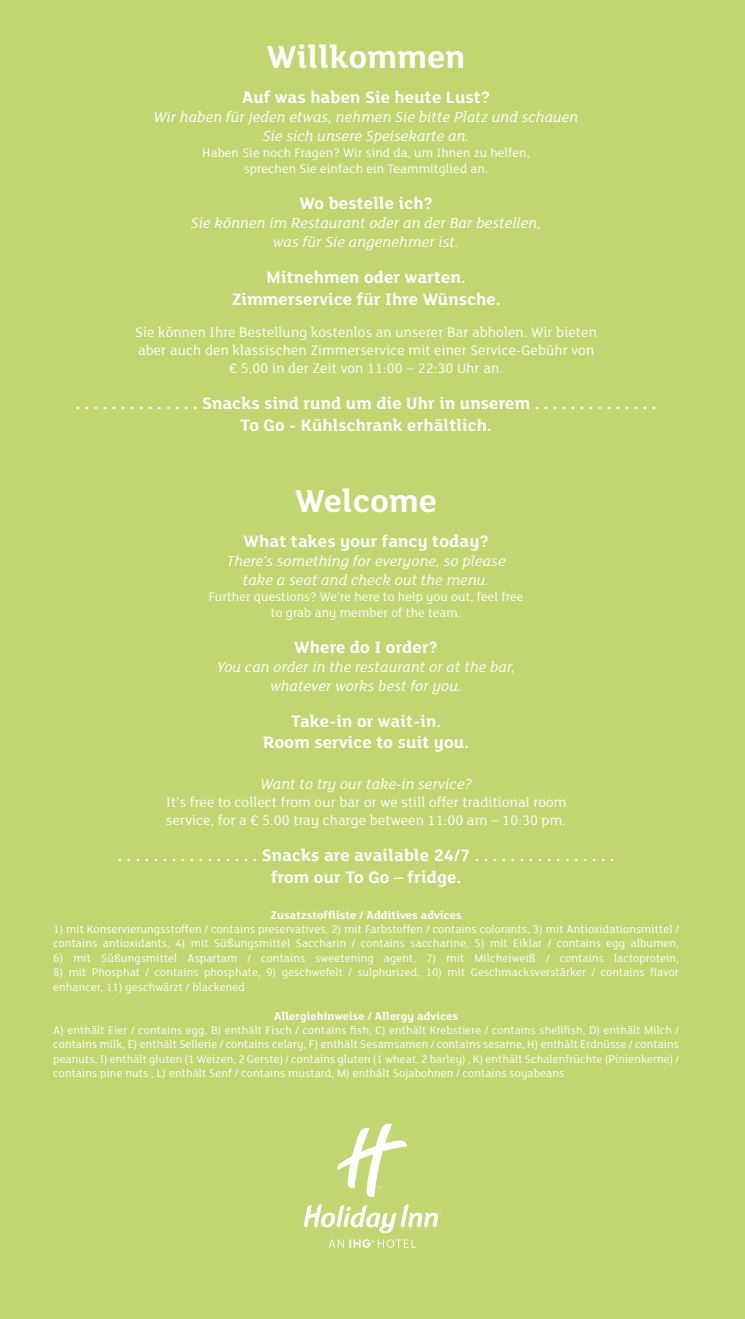
<style>
.page{position:relative;width:745px;height:1319px;background:#fff}
.page>*{position:absolute;margin:0;border:0;box-sizing:border-box;transform-origin:0 0}
.t1{font:700 34.5px "FS Lola";letter-spacing:.01em;color:#fff}
.t2{font:700 18px/21.6px "FS Lola";letter-spacing:.01em;color:#fff;text-align:center}
.t3{font:italic 15.75px/18.9px "FS Lola";letter-spacing:.01em;color:#fff;text-align:center}
.t4{font:15px/18px "FS Lola";letter-spacing:.01em;color:#fff;text-align:center}
.t5{font:13.5px/16.2px "FS Lola";letter-spacing:.01em;color:#fff;text-align:center}
.t6{font:12px/14.4px "FS Lola";letter-spacing:.01em;color:#fff}
.t7{font:700 12px "FS Lola";letter-spacing:.01em;color:#fff}
</style>
<div class="page">
<div style="left:0;top:0;width:744px;height:1318px;background:#c1d670"></div>
<svg style="left:329px;top:1239px;width:87px;height:8px"></svg>
<svg style="left:304px;top:1123px;width:136px;height:109px"></svg>
<h1 class="t1" style="left:267px;top:33px;width:200px">Willkommen</h1>
<h2 class="t2" style="left:242px;top:85px;width:249px">Auf was haben Sie heute Lust?</h2>
<h3 class="t3" style="left:154px;top:106px;width:425px">Wir haben für jeden etwas, nehmen Sie bitte Platz und schauen<br>Sie sich unsere Speisekarte an.</h3>
<p class="t5" style="left:202px;top:144px;width:329px">Haben Sie noch Fragen? Wir sind da, um Ihnen zu helfen, sprechen Sie einfach ein Teammitglied an.</p>
<h2 class="t2" style="left:299px;top:191px;width:135px">Wo bestelle ich?</h2>
<h3 class="t3" style="left:191px;top:213px;width:351px">Sie können im Restaurant oder an der Bar bestellen, was für Sie angenehmer ist.</h3>
<h2 class="t2" style="left:231px;top:265px;width:270px">Mitnehmen oder warten.<br>Zimmerservice für Ihre Wünsche.</h2>
<p class="t4" style="left:135px;top:322px;width:463px">Sie können Ihre Bestellung kostenlos an unserer Bar abholen. Wir bieten aber auch den klassischen Zimmerservice mit einer Service-Gebühr von € 5,00 in der Zeit von 11:00 – 22:30 Uhr an.</p>
<h2 class="t2" style="left:76px;top:391px;width:581px">. . . . . . . . . . . . . . Snacks sind rund um die Uhr in unserem . . . . . . . . . . . . . .<br>To Go - Kühlschrank erhältlich.</h2>
<h1 class="t1" style="left:295px;top:477px;width:143px">Welcome</h1>
<h2 class="t2" style="left:243px;top:529px;width:246px">What takes your fancy today?</h2>
<h3 class="t3" style="left:226px;top:550px;width:280px">There’s something for everyone, so please take a seat and check out the menu.</h3>
<p class="t5" style="left:208px;top:587px;width:316px">Further questions? We’re here to help you out, feel free to grab any member of the team.</p>
<h2 class="t2" style="left:294px;top:635px;width:145px">Where do I order?</h2>
<h3 class="t3" style="left:217px;top:656px;width:299px">You can order in the restaurant or at the bar, whatever works best for you.</h3>
<h2 class="t2" style="left:263px;top:709px;width:207px">Take-in or wait-in.<br>Room service to suit you.</h2>
<h3 class="t3" style="left:260px;top:773px;width:212px">Want to try our take-in service?</h3>
<p class="t4" style="left:166px;top:792px;width:402px;text-align:left">It’s free to collect from our bar or we still offer traditional room service, for a € 5.00 tray charge between 11:00 am – 10:30 pm.</p>
<h2 class="t2" style="left:118px;top:843px;width:498px">. . . . . . . . . . . . . . . . Snacks are available 24/7 . . . . . . . . . . . . . . . . from our To Go – fridge.</h2>
<p class="t7" style="left:270px;top:906px;width:192px">Zusatzstoffliste / Additives advices</p>
<p class="t6" style="left:53px;top:921px;width:627px">1) mit Konservierungsstoffen / contains preservatives, 2) mit Farbstoffen / contains colorants, 3) mit Antioxidationsmittel / contains antioxidants, 4) mit Süßungsmittel Saccharin / contains saccharine, 5) mit Eiklar / contains egg albumen,</p>
<p class="t6" style="left:53px;top:950px;width:627px">6) mit Süßungsmittel Aspartam / contains sweetening agent, 7) mit Milcheiweiß / contains lactoprotein,</p>
<p class="t6" style="left:53px;top:964px;width:627px">8) mit Phosphat / contains phosphate, 9) geschwefelt / sulphurized, 10) mit Geschmacksverstärker / contains flavor enhancer, 11) geschwärzt / blackened</p>
<p class="t7" style="left:274px;top:1007px;width:185px">Allergiehinweise / Allergy advices</p>
<p class="t6" style="left:53px;top:1022px;width:627px;text-align:justify">A) enthält Eier / contains egg, B) enthält Fisch / contains fish, C) enthält Krebstiere / contains shellfish, D) enthält Milch / contains milk, E) enthält Sellerie / contains celary, F) enthält Sesamsamen / contains sesame, H) enthält Erdnüsse / contains peanuts, I) enthält gluten (1 Weizen, 2 Gerste) / contains gluten (1 wheat, 2 barley) , K) enthält Schalenfrüchte (Pinienkerne) / contains pine nuts , L) enthält Senf / contains mustard, M) enthält Sojabohnen / contains soyabeans</p>
</div>
